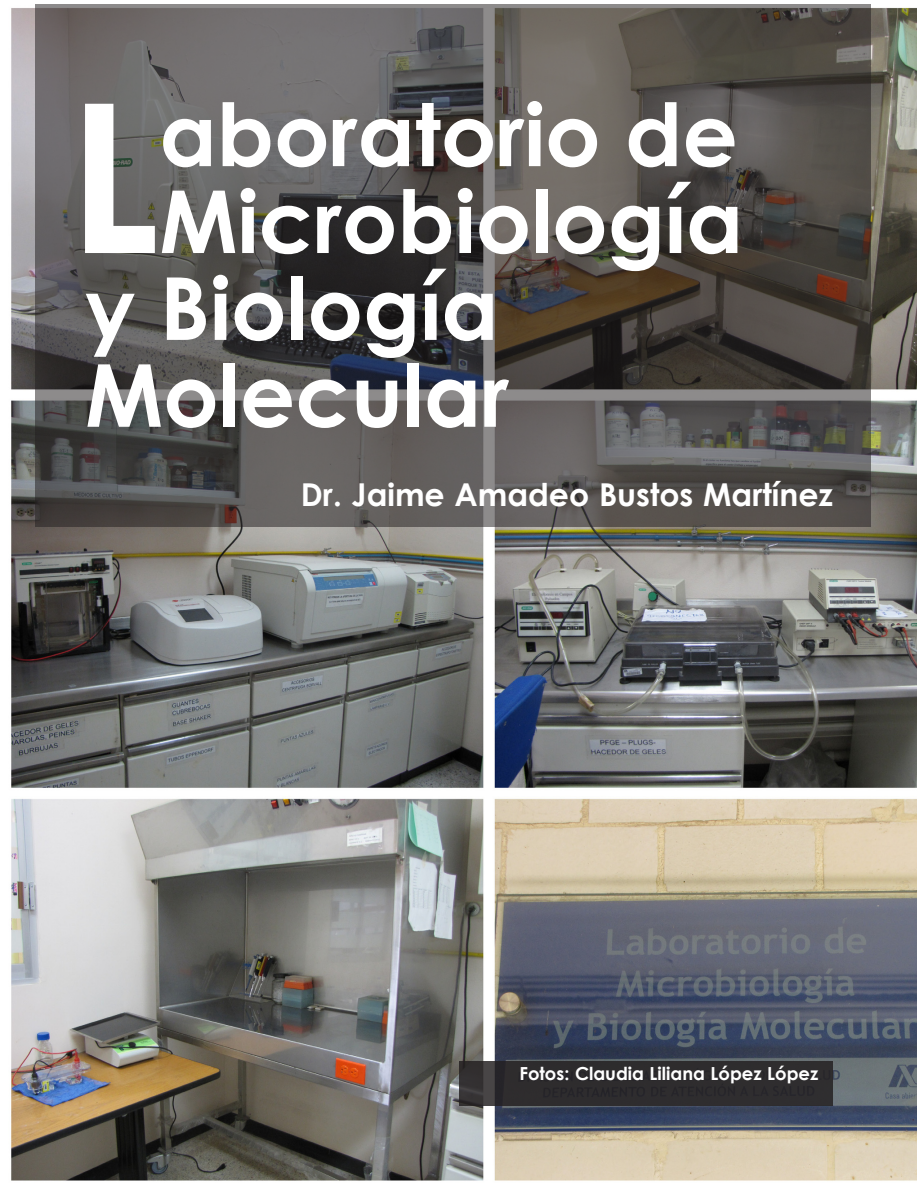
<style>
.page{position:relative;width:918px;height:1188px;background:#fff}
.page>*{position:absolute;margin:0;border:0;box-sizing:border-box;transform-origin:0 0}
.tituloarticulos{font:700 207.9px "Century Gothic";color:#fff}
.tituloarticulos-2{font:700 86.85px "Century Gothic";color:#fff}
.autor{font:700 31.5px "Century Gothic";color:#fff}
.autor_foto_principal{font:700 18px "Century Gothic";color:#fff}
</style>
<div class="page">
<img style="left:11px;top:7px;width:906px;height:1174px">
<div style="left:459px;top:1061px;width:374px;height:45px;background:#2e2c2e"></div>
<svg style="left:35px;top:4px;width:836px;height:523px;background:#565351"></svg>
<p class="tituloarticulos" style="left:68px;top:20px;width:93px">L</p>
<p class="tituloarticulos-2" style="left:159px;top:69px;width:580px">aboratorio de</p>
<p class="tituloarticulos-2" style="left:159px;top:156px;width:585px">Microbiología</p>
<p class="tituloarticulos-2" style="left:85px;top:242px;width:415px">y Biología</p>
<p class="tituloarticulos-2" style="left:85px;top:329px;width:425px">Molecular</p>
<p class="autor" style="left:301px;top:470px;width:534px">Dr. Jaime Amadeo Bustos Martínez</p>
<p class="autor_foto_principal" style="left:519px;top:1060px;width:300px">Fotos: Claudia Liliana López López</p>
</div>
